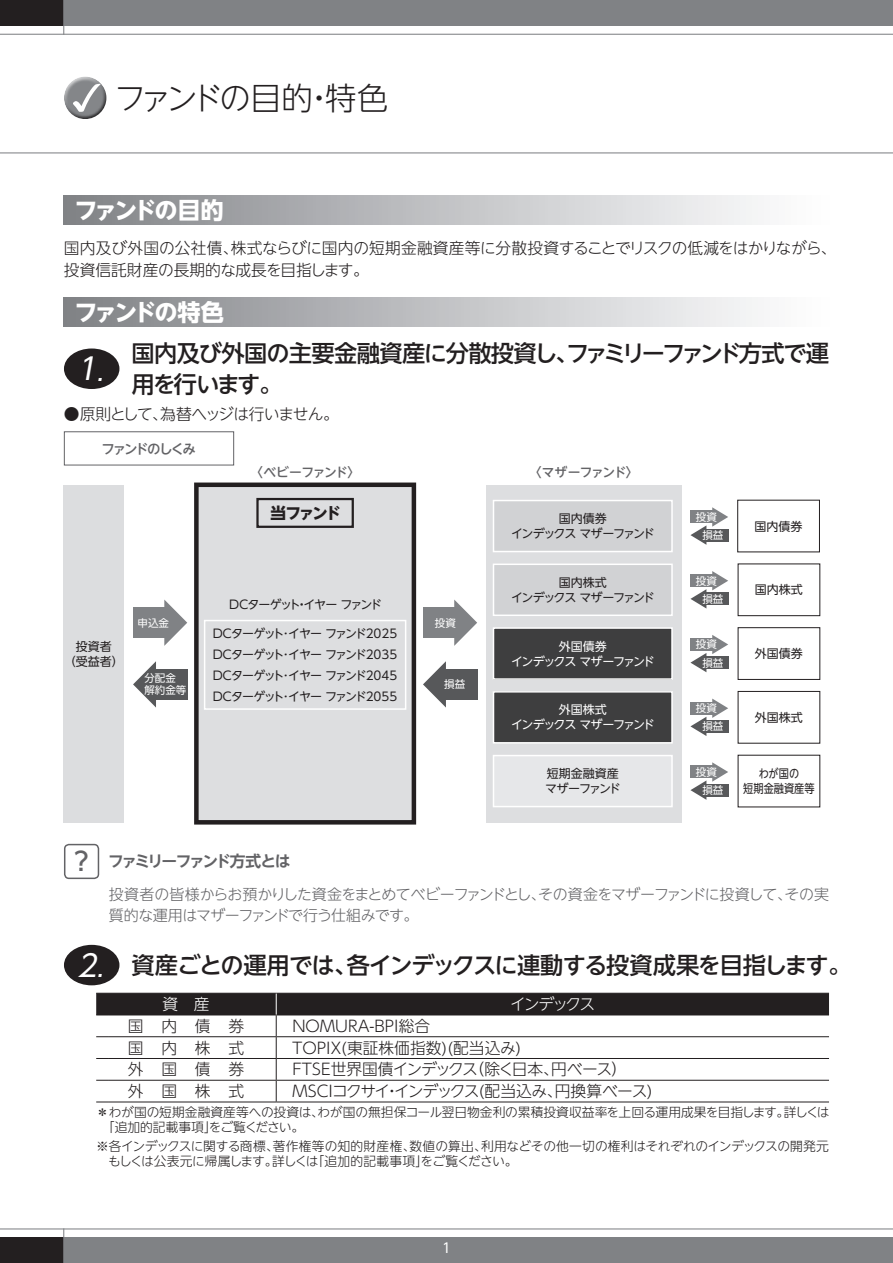
<style>
.page{position:relative;width:893px;height:1263px;background:#fff}
.page>*{position:absolute;margin:0;border:0;box-sizing:border-box;transform-origin:0 0}
.t1{font:300 31.5px "UD Shin Go NT Pro";letter-spacing:-.11em;color:#231f20}
.t2{font:italic 30px "UD Shin Go NT Pro";color:#fff}
.t3{font:500 23.25px/31.5px "UD Shin Go NT Pro";letter-spacing:-.05em;color:#231f20}
.t4{font:700 23.25px "UD Shin Go NT Pro";letter-spacing:-.125em;color:#fff}
.t5{font:300 15.75px/22.5px "UD Shin Go NT Pro";letter-spacing:-.01em;color:#231f20}
.t6{font:300 15.75px "UD Shin Go NT Pro";letter-spacing:-.095em;color:#231f20}
.t7{font:300 15.75px "UD Shin Go NT Pro";letter-spacing:-.04em;color:#231f20}
.t8{font:300 15.75px "UD Shin Go NT Pro";letter-spacing:-.06em;color:#231f20}
.t9{font:700 15.75px "UD Shin Go NT Pro De";letter-spacing:-.135em;color:#636366}
.t10{font:300 15.75px "UD Shin Go NT Pro";letter-spacing:-.11em;color:#fff}
.t11{font:700 15.75px "UD Shin Go NT Pro";letter-spacing:-.15em;color:#231f20}
.t12{font:300 15px/21px "UD Shin Go NT Pro";letter-spacing:-.05em;color:#636366}
.t13{font:500 13.5px "UD Shin Go NT Pro";letter-spacing:-.14em;color:#636366}
.t14{font:13.5px "UD Shin Go NT Pro";color:#fff}
.t15{font:300 12.75px/15px "UD Shin Go NT Pro";letter-spacing:-.015em;color:#231f20}
.t16{font:500 12.75px "UD Shin Go NT Pro";letter-spacing:-.075em;color:#636366}
.t17{font:12px/21px "UD Shin Go NT Pro";letter-spacing:-.06em;color:#231f20;text-align:center}
.t18{font:12px/15px "UD Shin Go NT Pro";letter-spacing:-.095em;color:#231f20;text-align:center}
.t19{font:12px/15px "UD Shin Go NT Pro";letter-spacing:-.095em;color:#fff;text-align:center}
.t20{font:12px "UD Shin Go NT Pro";letter-spacing:-.165em;color:#231f20}
.t21{font:12px/15px "UD Shin Go NT Pro";letter-spacing:-.02em;color:#231f20}
.t22{font:12px/15px "UD Shin Go NT Pro";color:#231f20;text-align:center;scale:.85 1}
.t23{font:10.5px/18.1px "UD Shin Go NT Pro";color:#fff}
.s1{font-size:23.25px}
.s2{font-family:"UD Shin Go NT Pro";font-weight:500;font-size:25.5px}
.s3{font-weight:400;font-style:italic;font-size:30px;color:#fff}
.s4{font-weight:400;font-style:italic;color:#fff}
</style>
<div class="page">
<div style="left:64px;top:0;width:829px;height:26px;background:#808285"></div>
<div style="left:64px;top:1237px;width:829px;height:26px;background:#808285"></div>
<hr style="left:0;top:34px;width:893px;height:1px;background:#808285">
<hr style="left:0;top:152px;width:893px;height:1px;background:#808285">
<hr style="left:0;top:1228px;width:893px;height:1px;background:#808285">
<div style="left:0;top:0;width:64px;height:26px;background:#231f20"></div>
<div style="left:0;top:1237px;width:64px;height:26px;background:#231f20"></div>
<hr style="left:63px;top:0;width:1px;height:35px;background:#808285">
<hr style="left:63px;top:1228px;width:1px;height:35px;background:#808285">
<div style="left:64px;top:76px;width:43px;height:34px;background:#fff;opacity:.75"></div>
<div style="left:64px;top:83px;width:44px;height:38px;background:#231f20;opacity:.75"></div>
<div style="left:64px;top:196px;width:765px;height:29px;background:linear-gradient(to right,#818387,#fff)"></div>
<div style="left:64px;top:297px;width:765px;height:29px;background:linear-gradient(to right,#818387,#fff)"></div>
<div style="left:64px;top:348px;width:55px;height:41px;background:#231f20;border-radius:50%"></div>
<div style="left:64px;top:431px;width:170px;height:34px;border:1px solid #636366"></div>
<div style="left:133px;top:607px;width:35px;height:31px;background:#808285"></div>
<svg style="left:164px;top:599px;width:23px;height:47px"></svg>
<div style="left:152px;top:669px;width:35px;height:31px;background:#57585a"></div>
<svg style="left:133px;top:661px;width:23px;height:46px"></svg>
<div style="left:423px;top:607px;width:35px;height:31px;background:#808285"></div>
<svg style="left:454px;top:599px;width:23px;height:47px"></svg>
<div style="left:442px;top:669px;width:35px;height:31px;background:#57585a"></div>
<svg style="left:423px;top:661px;width:23px;height:46px"></svg>
<div style="left:690px;top:510px;width:25px;height:13px;background:#808285"></div>
<svg style="left:712px;top:507px;width:16px;height:20px"></svg>
<div style="left:704px;top:529px;width:24px;height:13px;background:#57585a"></div>
<svg style="left:690px;top:525px;width:16px;height:20px"></svg>
<div style="left:690px;top:574px;width:25px;height:13px;background:#808285"></div>
<svg style="left:712px;top:571px;width:16px;height:19px"></svg>
<div style="left:704px;top:592px;width:24px;height:13px;background:#57585a"></div>
<svg style="left:690px;top:589px;width:16px;height:19px"></svg>
<div style="left:690px;top:638px;width:25px;height:13px;background:#808285"></div>
<svg style="left:712px;top:635px;width:16px;height:19px"></svg>
<div style="left:704px;top:656px;width:24px;height:13px;background:#57585a"></div>
<svg style="left:690px;top:653px;width:16px;height:19px"></svg>
<div style="left:690px;top:702px;width:25px;height:13px;background:#808285"></div>
<svg style="left:712px;top:698px;width:16px;height:20px"></svg>
<div style="left:704px;top:720px;width:24px;height:13px;background:#57585a"></div>
<svg style="left:690px;top:717px;width:16px;height:19px"></svg>
<div style="left:690px;top:765px;width:25px;height:13px;background:#808285"></div>
<svg style="left:712px;top:762px;width:16px;height:20px"></svg>
<div style="left:704px;top:784px;width:24px;height:13px;background:#57585a"></div>
<svg style="left:690px;top:781px;width:16px;height:19px"></svg>
<div style="left:64px;top:485px;width:60px;height:337px;background:#dcdddf"></div>
<div style="left:486px;top:485px;width:195px;height:337px;background:#dddee0"></div>
<div style="left:493px;top:500px;width:179px;height:51px;background:#d1d2d4"></div>
<div style="left:493px;top:500px;width:180px;height:52px;border:2px solid #fff"></div>
<div style="left:493px;top:628px;width:179px;height:51px;background:#3e3e3f"></div>
<div style="left:493px;top:627px;width:180px;height:53px;border:2px solid #fff"></div>
<div style="left:493px;top:692px;width:179px;height:51px;background:#3e3e3f"></div>
<div style="left:493px;top:691px;width:180px;height:52px;border:2px solid #fff"></div>
<div style="left:493px;top:564px;width:179px;height:51px;background:#d1d2d4"></div>
<div style="left:493px;top:563px;width:180px;height:53px;border:2px solid #fff"></div>
<div style="left:493px;top:755px;width:179px;height:51px;background:#e6e7e9"></div>
<div style="left:493px;top:755px;width:180px;height:52px;border:2px solid #fff"></div>
<div style="left:196px;top:485px;width:218px;height:337px;background:#dddee0"></div>
<div style="left:194px;top:482px;width:222px;height:342px;border:4px solid #231f20"></div>
<div style="left:204px;top:620px;width:202px;height:90px;background:#dddee0;border:2px solid #fff"></div>
<div style="left:738px;top:627px;width:82px;height:53px;border:1px solid #231f20"></div>
<div style="left:738px;top:691px;width:82px;height:52px;border:1px solid #231f20"></div>
<div style="left:738px;top:563px;width:82px;height:53px;border:1px solid #231f20"></div>
<div style="left:737px;top:500px;width:83px;height:52px;border:1px solid #231f20"></div>
<div style="left:256px;top:498px;width:98px;height:30px;border:2px solid #231f20"></div>
<div style="left:64px;top:844px;width:35px;height:35px;border:2px solid #636366;border-radius:4px"></div>
<div style="left:64px;top:945px;width:55px;height:40px;background:#231f20;border-radius:50%"></div>
<svg style="left:96px;top:993px;width:733px;height:109px"></svg>
<h1 class="t1" style="left:114px;top:72px;width:275px">ファンドの目的・特色</h1>
<h3 class="t4" style="left:74px;top:191px;width:151px">ファンドの目的</h3>
<p class="t5" style="left:64px;top:236px;width:774px">国内及び外国の公社債、株式ならびに国内の短期金融資産等に分散投資することでリスクの低減をはかりながら、投資信託財産の長期的な成長を目指します。</p>
<h3 class="t4" style="left:74px;top:293px;width:151px">ファンドの特色</h3>
<h2 class="t2" style="left:77px;top:344px;width:34px">1<span class="s1">.</span></h2>
<h3 class="t3" style="left:131px;top:337px;width:699px">国内及び外国の主要金融資産に分散投資し、ファミリーファンド方式で運用を行います。</h3>
<p class="t8" style="left:64px;top:401px;width:276px">●原則として、為替ヘッジは行いません。</p>
<p class="t13" style="left:101px;top:437px;width:96px">ファンドのしくみ</p>
<p class="t16" style="left:250px;top:461px;width:112px">〈ベビーファンド〉</p>
<p class="t11" style="left:270px;top:500px;width:72px">当ファンド</p>
<p class="t17" style="left:64px;top:638px;width:61px;line-height:15px">投資者<br>（受益者）</p>
<p class="t23" style="left:138px;top:613px;width:33px">申込金</p>
<p class="t23" style="left:144px;top:672px;width:43px;line-height:12px">分配金解約金等</p>
<p class="t20" style="left:228px;top:594px;width:155px">ＤＣターゲット・イヤー ファンド</p>
<p class="t17" style="left:212px;top:622px;width:187px;text-align:justify">ＤＣターゲット･イヤー ファンド2025<br>ＤＣターゲット･イヤー ファンド2035<br>ＤＣターゲット･イヤー ファンド2045<br>ＤＣターゲット･イヤー ファンド2055</p>
<p class="t23" style="left:435px;top:613px;width:22px">投資</p>
<p class="t23" style="left:444px;top:675px;width:22px">損益</p>
<p class="t16" style="left:529px;top:461px;width:111px">〈マザーファンド〉</p>
<p class="t18" style="left:511px;top:511px;width:145px">国内債券<br>インデックス マザーファンド</p>
<p class="t18" style="left:511px;top:574px;width:145px">国内株式<br>インデックス マザーファンド</p>
<p class="t19" style="left:511px;top:638px;width:145px">外国債券<br>インデックス マザーファンド</p>
<p class="t19" style="left:511px;top:702px;width:145px">外国株式<br>インデックス マザーファンド</p>
<p class="t21" style="left:545px;top:766px;width:77px">短期金融資産マザーファンド</p>
<p class="t23" style="left:702px;top:508px;width:22px;text-indent:-6px">投資損益</p>
<p class="t23" style="left:702px;top:571px;width:22px;text-indent:-6px">投資損益</p>
<p class="t23" style="left:702px;top:635px;width:22px;text-indent:-6px">投資損益</p>
<p class="t23" style="left:702px;top:699px;width:22px;text-indent:-6px">投資損益</p>
<p class="t23" style="left:702px;top:763px;width:22px;text-indent:-6px">投資損益</p>
<p class="t17" style="left:755px;top:515px;width:49px">国内債券</p>
<p class="t17" style="left:755px;top:579px;width:49px">国内株式</p>
<p class="t17" style="left:755px;top:643px;width:49px">外国債券</p>
<p class="t17" style="left:755px;top:706px;width:49px">外国株式</p>
<p class="t22" style="left:743px;top:766px;width:86px">わが国の<br>短期金融資産等</p>
<p class="t9" style="left:74px;top:849px;width:217px"><span class="s2">?</span> ファミリーファンド方式とは</p>
<p class="t12" style="left:109px;top:883px;width:722px">投資者の皆様からお預かりした資金をまとめてベビーファンドとし、その資金をマザーファンドに投資して、その実質的な運用はマザーファンドで行う仕組みです。</p>
<h3 class="t3" style="left:77px;top:949px;width:776px"><span class="s3">2</span><span class="s4">.</span> 資産ごとの運用では、各インデックスに連動する投資成果を目指します。</h3>
<p class="t10" style="left:162px;top:991px;width:49px">資　産</p>
<p class="t10" style="left:510px;top:991px;width:87px">インデックス</p>
<p class="t5" style="left:128px;top:1014px;width:118px">国内債券</p>
<p class="t5" style="left:292px;top:1014px;width:139px">NOMURA-BPI総合</p>
<p class="t5" style="left:128px;top:1036px;width:118px">国内株式</p>
<p class="t5" style="left:290px;top:1036px;width:233px">ＴＯＰＩＸ(東証株価指数)(配当込み)</p>
<p class="t5" style="left:128px;top:1057px;width:118px">外国債券</p>
<p class="t7" style="left:292px;top:1056px;width:337px">FTSE世界国債インデックス（除く日本、円ベース）</p>
<p class="t5" style="left:128px;top:1079px;width:118px">外国株式</p>
<p class="t6" style="left:292px;top:1078px;width:362px">ＭＳＣＩコクサイ・インデックス(配当込み、円換算ベース)</p>
<p class="t15" style="left:102px;top:1104px;width:729px;text-indent:-6px">＊わが国の短期金融資産等への投資は、わが国の無担保コール翌日物金利の累積投資収益率を上回る運用成果を目指します。詳しくは「追加的記載事項」をご覧ください。</p>
<p class="t15" style="left:108px;top:1138px;width:722px;text-indent:-12px">※各インデックスに関する商標、著作権等の知的財産権、数値の算出、利用などその他一切の権利はそれぞれのインデックスの開発元もしくは公表元に帰属します。詳しくは「追加的記載事項」をご覧ください。</p>
<p class="t14" style="left:442px;top:1237px;width:10px">1</p>
</div>
